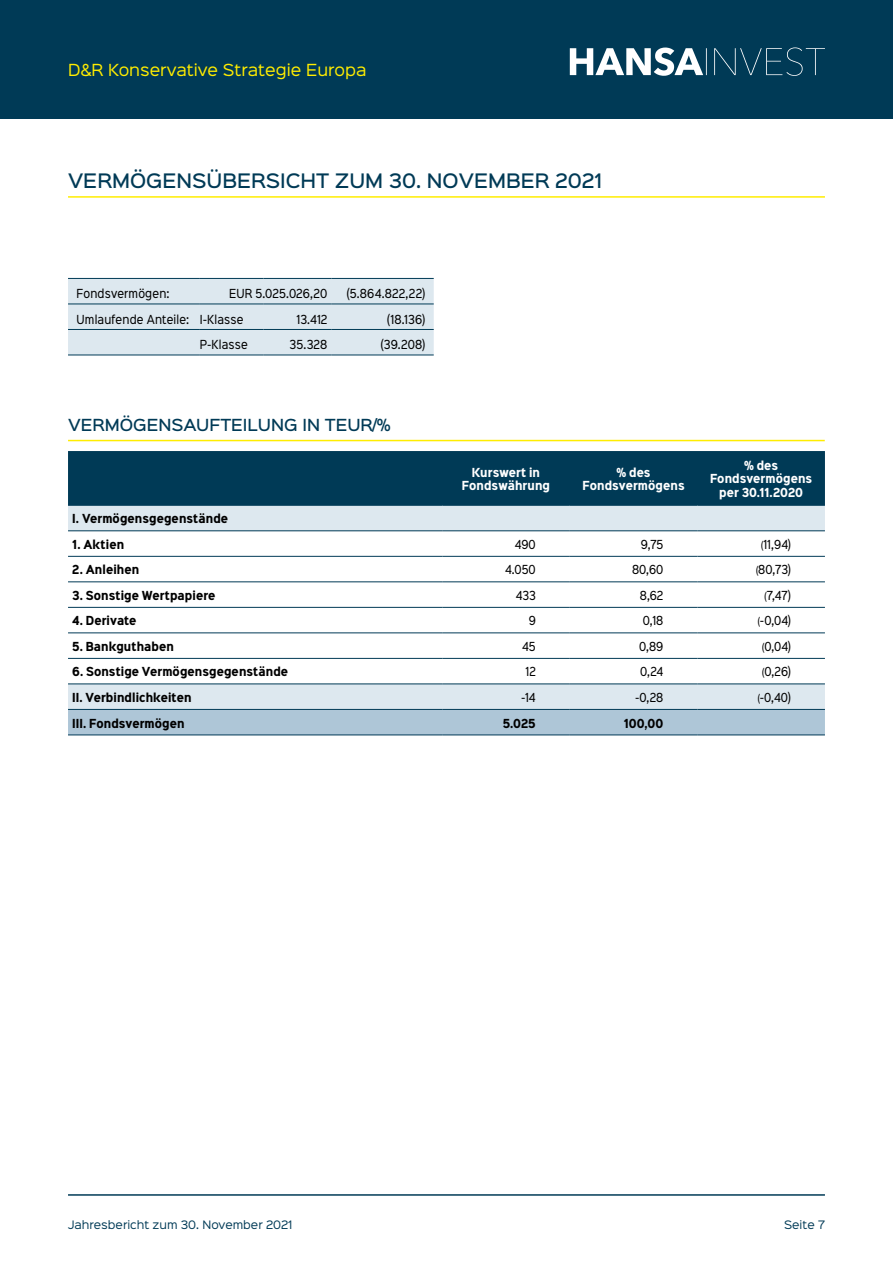
<style>
.page{position:relative;width:893px;height:1263px;background:#fff}
.page>*{position:absolute;margin:0;border:0;box-sizing:border-box;transform-origin:0 0}
.t1{font:500 18px "Sinkin Sans 500";color:#003a56}
.t2{font:15px "Sinkin Sans 400";color:#ffed00}
.t3{font:500 15px "Sinkin Sans 500";color:#003a56}
.t4{font:11.25px "Sinkin Sans Narrow W01 400 Rg";letter-spacing:.01em;color:#000}
.t5{font:700 11.25px "Sinkin Sans Narrow W01 700";letter-spacing:.01em;color:#000}
.t6{font:700 11.25px/13.5px "Sinkin Sans Narrow W01 700";letter-spacing:.005em;color:#fff;text-align:center}
.t7{font:10.5px "Sinkin Sans 400";color:#003a56}
.s1{font-size:9px}
</style>
<div class="page">
<div style="left:0;top:0;width:893px;height:119px;background:#003a56"></div>
<svg style="left:570px;top:47px;width:255px;height:29px"></svg>
<hr style="left:68px;top:1194px;width:757px;height:2px;background:#003a56">
<hr style="left:68px;top:196px;width:757px;height:2px;background:#ffed00">
<div style="left:68px;top:451px;width:757px;height:54px;background:#003a56"></div>
<svg style="left:68px;top:506px;width:757px;height:203px"></svg>
<div style="left:68px;top:710px;width:757px;height:24px;background:#aec6d7"></div>
<hr style="left:68px;top:505px;width:374px;height:1px;background:#003a56">
<hr style="left:442px;top:505px;width:128px;height:1px;background:#003a56">
<hr style="left:570px;top:505px;width:127px;height:1px;background:#003a56">
<hr style="left:697px;top:505px;width:128px;height:1px;background:#003a56">
<hr style="left:68px;top:556px;width:374px;height:1px;background:#003a56">
<hr style="left:442px;top:556px;width:128px;height:1px;background:#003a56">
<hr style="left:570px;top:556px;width:127px;height:1px;background:#003a56">
<hr style="left:697px;top:556px;width:128px;height:1px;background:#003a56">
<hr style="left:442px;top:530px;width:128px;height:1px;background:#003a56">
<hr style="left:570px;top:530px;width:127px;height:1px;background:#003a56">
<hr style="left:697px;top:530px;width:128px;height:1px;background:#003a56">
<hr style="left:442px;top:581px;width:128px;height:1px;background:#003a56">
<hr style="left:570px;top:581px;width:127px;height:1px;background:#003a56">
<hr style="left:697px;top:581px;width:128px;height:1px;background:#003a56">
<hr style="left:442px;top:607px;width:128px;height:1px;background:#003a56">
<hr style="left:570px;top:607px;width:127px;height:1px;background:#003a56">
<hr style="left:697px;top:607px;width:128px;height:1px;background:#003a56">
<hr style="left:442px;top:632px;width:128px;height:1px;background:#003a56">
<hr style="left:570px;top:632px;width:127px;height:1px;background:#003a56">
<hr style="left:697px;top:632px;width:128px;height:1px;background:#003a56">
<hr style="left:442px;top:658px;width:128px;height:1px;background:#003a56">
<hr style="left:570px;top:658px;width:127px;height:1px;background:#003a56">
<hr style="left:697px;top:658px;width:128px;height:1px;background:#003a56">
<hr style="left:442px;top:683px;width:128px;height:1px;background:#003a56">
<hr style="left:570px;top:683px;width:127px;height:1px;background:#003a56">
<hr style="left:697px;top:683px;width:128px;height:1px;background:#003a56">
<hr style="left:68px;top:530px;width:374px;height:1px;background:#003a56">
<hr style="left:68px;top:581px;width:374px;height:1px;background:#003a56">
<hr style="left:68px;top:607px;width:374px;height:1px;background:#003a56">
<hr style="left:68px;top:632px;width:374px;height:1px;background:#003a56">
<hr style="left:68px;top:658px;width:374px;height:1px;background:#003a56">
<hr style="left:68px;top:683px;width:374px;height:1px;background:#003a56">
<hr style="left:68px;top:709px;width:374px;height:1px;background:#003a56">
<hr style="left:442px;top:709px;width:128px;height:1px;background:#003a56">
<hr style="left:570px;top:709px;width:127px;height:1px;background:#003a56">
<hr style="left:697px;top:709px;width:128px;height:1px;background:#003a56">
<hr style="left:68px;top:734px;width:374px;height:1px;background:#003a56">
<hr style="left:442px;top:734px;width:128px;height:1px;background:#003a56">
<hr style="left:570px;top:734px;width:127px;height:1px;background:#003a56">
<hr style="left:697px;top:734px;width:128px;height:1px;background:#003a56">
<hr style="left:68px;top:440px;width:757px;height:1px;background:#ffed00">
<div style="left:68px;top:279px;width:366px;height:76px;background:#dde8ef"></div>
<hr style="left:68px;top:304px;width:132px;height:1px;background:#003a56">
<hr style="left:332px;top:304px;width:102px;height:1px;background:#003a56">
<hr style="left:68px;top:278px;width:132px;height:1px;background:#003a56">
<hr style="left:68px;top:329px;width:132px;height:1px;background:#003a56">
<hr style="left:68px;top:355px;width:132px;height:1px;background:#003a56">
<hr style="left:332px;top:278px;width:102px;height:1px;background:#003a56">
<hr style="left:200px;top:329px;width:64px;height:1px;background:#003a56">
<hr style="left:264px;top:329px;width:68px;height:1px;background:#003a56">
<hr style="left:332px;top:329px;width:102px;height:1px;background:#003a56">
<hr style="left:200px;top:355px;width:64px;height:1px;background:#003a56">
<hr style="left:264px;top:355px;width:68px;height:1px;background:#003a56">
<hr style="left:332px;top:355px;width:102px;height:1px;background:#003a56">
<hr style="left:200px;top:278px;width:64px;height:1px;background:#003a56">
<hr style="left:264px;top:278px;width:68px;height:1px;background:#003a56">
<hr style="left:200px;top:304px;width:64px;height:1px;background:#003a56">
<hr style="left:264px;top:304px;width:68px;height:1px;background:#003a56">
<h2 class="t2" style="left:68px;top:57px;width:300px">D&amp;R Konservative Strategie Europa</h2>
<h1 class="t1" style="left:68px;top:165px;width:391px">VERMÖGENSÜBERSICHT ZUM 30. NOVEMBER</h1>
<h1 class="t1" style="left:555px;top:165px;width:49px">2021</h1>
<p class="t4" style="left:77px;top:286px;width:94px">Fondsvermögen:</p>
<p class="t4" style="left:229px;top:286px;width:100px">EUR 5.025.026,20</p>
<p class="t4" style="left:347px;top:286px;width:80px">(5.864.822,22)</p>
<p class="t4" style="left:77px;top:311px;width:168px">Umlaufende Anteile: I-Klasse</p>
<p class="t4" style="left:296px;top:311px;width:32px">13.412</p>
<p class="t4" style="left:387px;top:311px;width:39px">(18.136)</p>
<p class="t4" style="left:200px;top:337px;width:49px">P-Klasse</p>
<p class="t4" style="left:290px;top:337px;width:39px">35.328</p>
<p class="t4" style="left:381px;top:337px;width:46px">(39.208)</p>
<h2 class="t3" style="left:68px;top:412px;width:324px">VERMÖGENSAUFTEILUNG IN TEUR/%</h2>
<p class="t6" style="left:462px;top:465px;width:90px">Kurswert in<br>Fondswährung</p>
<p class="t6" style="left:583px;top:465px;width:104px">% des<br>Fondsvermögens</p>
<p class="t6" style="left:710px;top:458px;width:104px">% des<br>Fondsvermögens per 30.11.2020</p>
<p class="t5" style="left:72px;top:510px;width:157px">I. Vermögensgegenstände</p>
<p class="t5" style="left:72px;top:536px;width:53px">1. Aktien</p>
<p class="t4" style="left:515px;top:536px;width:23px">490</p>
<p class="t4" style="left:641px;top:536px;width:24px">9,75</p>
<p class="t4" style="left:761px;top:536px;width:31px"><span class="s1">(</span>11,94)</p>
<p class="t5" style="left:72px;top:562px;width:68px">2. Anleihen</p>
<p class="t4" style="left:505px;top:562px;width:32px">4.050</p>
<p class="t4" style="left:632px;top:562px;width:33px">80,60</p>
<p class="t4" style="left:756px;top:562px;width:36px"><span class="s1">(</span>80,73)</p>
<p class="t5" style="left:72px;top:587px;width:145px">3. Sonstige Wertpapiere</p>
<p class="t4" style="left:516px;top:587px;width:22px">433</p>
<p class="t4" style="left:640px;top:587px;width:25px">8,62</p>
<p class="t4" style="left:764px;top:587px;width:28px"><span class="s1">(</span>7,47)</p>
<p class="t5" style="left:72px;top:613px;width:66px">4. Derivate</p>
<p class="t4" style="left:529px;top:613px;width:9px">9</p>
<p class="t4" style="left:643px;top:613px;width:22px">0,18</p>
<p class="t4" style="left:758px;top:613px;width:35px"><span class="s1">(</span>-0,04)</p>
<p class="t5" style="left:72px;top:638px;width:103px">5. Bankguthaben</p>
<p class="t4" style="left:522px;top:638px;width:15px">45</p>
<p class="t4" style="left:639px;top:638px;width:26px">0,89</p>
<p class="t4" style="left:762px;top:638px;width:30px"><span class="s1">(</span>0,04)</p>
<p class="t5" style="left:72px;top:664px;width:217px">6. Sonstige Vermögensgegenstände</p>
<p class="t4" style="left:526px;top:664px;width:12px">12</p>
<p class="t4" style="left:640px;top:664px;width:25px">0,24</p>
<p class="t4" style="left:762px;top:664px;width:30px"><span class="s1">(</span>0,26)</p>
<p class="t5" style="left:72px;top:689px;width:121px">II. Verbindlichkeiten</p>
<p class="t4" style="left:522px;top:689px;width:16px">-14</p>
<p class="t4" style="left:635px;top:689px;width:29px">-0,28</p>
<p class="t4" style="left:758px;top:689px;width:35px"><span class="s1">(</span>-0,40)</p>
<p class="t5" style="left:72px;top:715px;width:114px">III. Fondsvermögen</p>
<p class="t5" style="left:503px;top:715px;width:35px">5.025</p>
<p class="t5" style="left:624px;top:715px;width:41px">100,00</p>
<p class="t7" style="left:68px;top:1216px;width:226px">Jahresbericht zum 30. November 2021</p>
<p class="t7" style="left:784px;top:1216px;width:42px">Seite 7</p>
</div>
